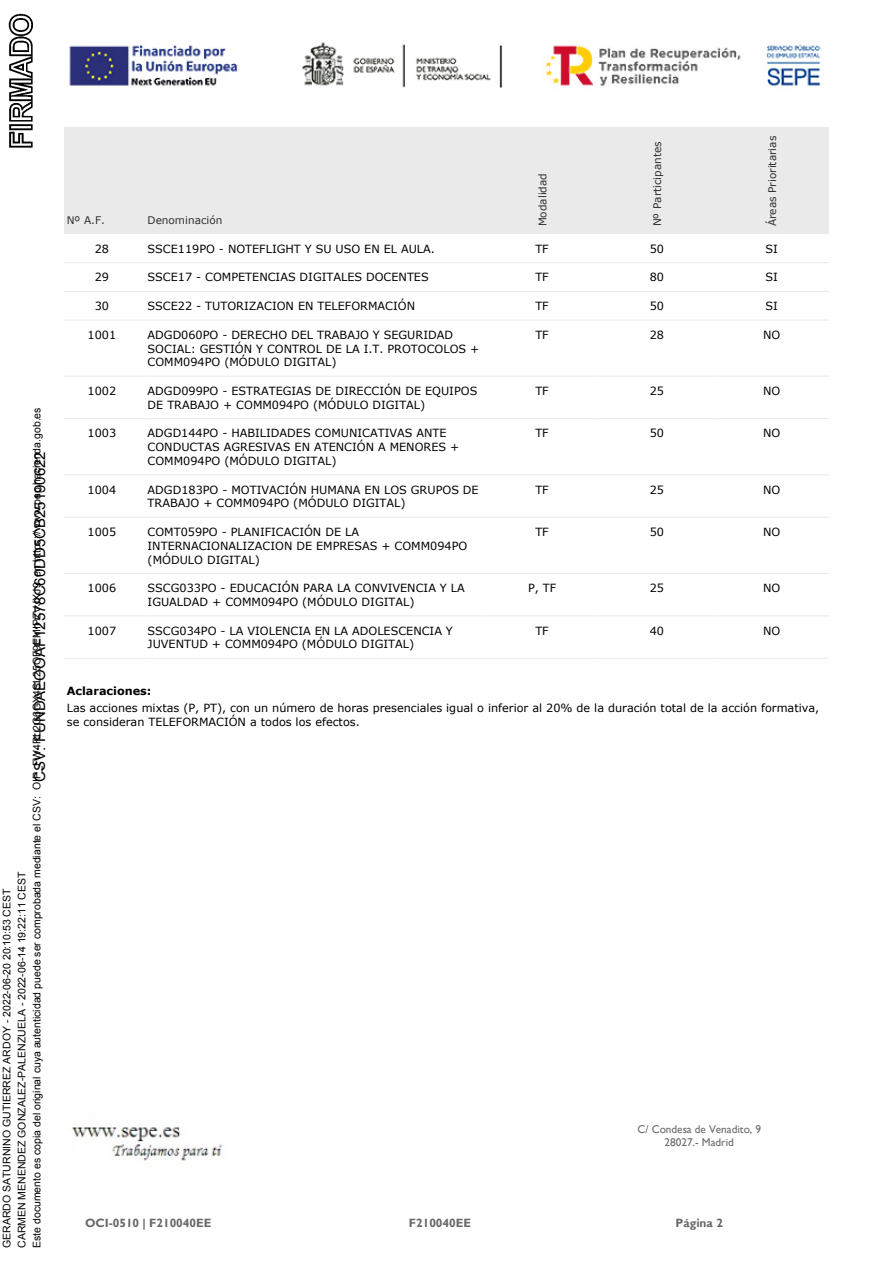
<style>
.page{position:relative;width:893px;height:1263px;background:#fff}
.page>*{position:absolute;margin:0;border:0;box-sizing:border-box;transform-origin:0 0}
.t1{font:15px "Arial";color:#000}
.t2{font:700 12px "Gill Sans";color:#696969}
.t3{font:11.25px/13.6px "Verdana";color:#000}
.t4{font:11.25px/13px "Gill Sans";color:#696969;text-align:center}
.t5{font:700 11.25px "Verdana";color:#000}
.t6{font:10.5px/15px "Arial";color:#000}
.t7{font:10.5px "Verdana";color:#2f2f2f}
</style>
<div class="page">
<img style="left:69px;top:42px;width:752px;height:46px">
<div style="left:64px;top:128px;width:81px;height:106px;background:#ebeaea"></div>
<div style="left:145px;top:128px;width:340px;height:106px;background:#ebeaea"></div>
<div style="left:485px;top:128px;width:115px;height:106px;background:#ebeaea"></div>
<div style="left:600px;top:128px;width:114px;height:106px;background:#ebeaea"></div>
<div style="left:714px;top:128px;width:115px;height:106px;background:#ebeaea"></div>
<hr style="left:64px;top:262px;width:81px;height:1px;background:#ebeaea">
<hr style="left:145px;top:262px;width:340px;height:1px;background:#ebeaea">
<hr style="left:485px;top:262px;width:115px;height:1px;background:#ebeaea">
<hr style="left:600px;top:262px;width:114px;height:1px;background:#ebeaea">
<hr style="left:714px;top:262px;width:115px;height:1px;background:#ebeaea">
<hr style="left:64px;top:291px;width:81px;height:1px;background:#ebeaea">
<hr style="left:145px;top:291px;width:340px;height:1px;background:#ebeaea">
<hr style="left:485px;top:291px;width:115px;height:1px;background:#ebeaea">
<hr style="left:600px;top:291px;width:114px;height:1px;background:#ebeaea">
<hr style="left:714px;top:291px;width:115px;height:1px;background:#ebeaea">
<hr style="left:64px;top:320px;width:81px;height:1px;background:#ebeaea">
<hr style="left:145px;top:320px;width:340px;height:1px;background:#ebeaea">
<hr style="left:485px;top:320px;width:115px;height:1px;background:#ebeaea">
<hr style="left:600px;top:320px;width:114px;height:1px;background:#ebeaea">
<hr style="left:714px;top:320px;width:115px;height:1px;background:#ebeaea">
<hr style="left:64px;top:376px;width:81px;height:1px;background:#ebeaea">
<hr style="left:145px;top:376px;width:340px;height:1px;background:#ebeaea">
<hr style="left:485px;top:376px;width:115px;height:1px;background:#ebeaea">
<hr style="left:600px;top:376px;width:114px;height:1px;background:#ebeaea">
<hr style="left:714px;top:376px;width:115px;height:1px;background:#ebeaea">
<hr style="left:64px;top:418px;width:81px;height:1px;background:#ebeaea">
<hr style="left:145px;top:418px;width:340px;height:1px;background:#ebeaea">
<hr style="left:485px;top:418px;width:115px;height:1px;background:#ebeaea">
<hr style="left:600px;top:418px;width:114px;height:1px;background:#ebeaea">
<hr style="left:714px;top:418px;width:115px;height:1px;background:#ebeaea">
<hr style="left:64px;top:474px;width:81px;height:1px;background:#ebeaea">
<hr style="left:145px;top:474px;width:340px;height:1px;background:#ebeaea">
<hr style="left:485px;top:474px;width:115px;height:1px;background:#ebeaea">
<hr style="left:600px;top:474px;width:114px;height:1px;background:#ebeaea">
<hr style="left:714px;top:474px;width:115px;height:1px;background:#ebeaea">
<hr style="left:64px;top:517px;width:81px;height:1px;background:#ebeaea">
<hr style="left:145px;top:517px;width:340px;height:1px;background:#ebeaea">
<hr style="left:485px;top:517px;width:115px;height:1px;background:#ebeaea">
<hr style="left:600px;top:517px;width:114px;height:1px;background:#ebeaea">
<hr style="left:714px;top:517px;width:115px;height:1px;background:#ebeaea">
<hr style="left:64px;top:573px;width:81px;height:1px;background:#ebeaea">
<hr style="left:145px;top:573px;width:340px;height:1px;background:#ebeaea">
<hr style="left:485px;top:573px;width:115px;height:1px;background:#ebeaea">
<hr style="left:600px;top:573px;width:114px;height:1px;background:#ebeaea">
<hr style="left:714px;top:573px;width:115px;height:1px;background:#ebeaea">
<hr style="left:64px;top:615px;width:81px;height:1px;background:#ebeaea">
<hr style="left:145px;top:615px;width:340px;height:1px;background:#ebeaea">
<hr style="left:485px;top:615px;width:115px;height:1px;background:#ebeaea">
<hr style="left:600px;top:615px;width:114px;height:1px;background:#ebeaea">
<hr style="left:714px;top:615px;width:115px;height:1px;background:#ebeaea">
<hr style="left:64px;top:658px;width:81px;height:1px;background:#ebeaea">
<hr style="left:145px;top:658px;width:340px;height:1px;background:#ebeaea">
<hr style="left:485px;top:658px;width:115px;height:1px;background:#ebeaea">
<hr style="left:600px;top:658px;width:114px;height:1px;background:#ebeaea">
<hr style="left:714px;top:658px;width:115px;height:1px;background:#ebeaea">
<img style="left:71px;top:1126px;width:151px;height:35px">
<img style="left:9px;top:13px;width:24px;height:135px">
<p class="t6" style="left:0;top:1248px;width:842px;rotate:-90deg">GERARDO SATURNINO GUTIERREZ ARDOY - 2022-06-20 20:10:53 CEST<br>CARMEN MENENDEZ GONZALEZ-PALENZUELA - 2022-06-14 19:22:11 CEST<br>Este documento es copia del original cuya autenticidad puede ser comprobada mediante el CSV: OIP_FW4RL2G6GX4SL25OF9EMIPZVJXJ9 en https://www.pap.hacienda.gob.es</p>
<h1 class="t1" style="left:31px;top:781px;width:332px;rotate:-90deg">CSV: FUNDAEOOAF12578C60DD5CB25190622</h1>
<p class="t7" style="left:67px;top:213px;width:40px">Nº A.F.</p>
<p class="t7" style="left:148px;top:213px;width:76px">Denominación</p>
<p class="t7" style="left:538px;top:226px;width:55px;rotate:-90deg">Modalidad</p>
<p class="t7" style="left:650px;top:226px;width:87px;rotate:-90deg">Nº Participantes</p>
<p class="t7" style="left:765px;top:226px;width:92px;rotate:-90deg">Áreas Prioritarias</p>
<p class="t3" style="left:95px;top:243px;width:16px">28</p>
<p class="t3" style="left:148px;top:243px;width:289px">SSCE119PO - NOTEFLIGHT Y SU USO EN EL AULA.</p>
<p class="t3" style="left:535px;top:243px;width:15px">TF</p>
<p class="t3" style="left:650px;top:243px;width:16px">50</p>
<p class="t3" style="left:765px;top:243px;width:14px">SI</p>
<p class="t3" style="left:95px;top:271px;width:16px">29</p>
<p class="t3" style="left:148px;top:271px;width:283px">SSCE17 - COMPETENCIAS DIGITALES DOCENTES</p>
<p class="t3" style="left:535px;top:271px;width:15px">TF</p>
<p class="t3" style="left:650px;top:271px;width:16px">80</p>
<p class="t3" style="left:765px;top:271px;width:14px">SI</p>
<p class="t3" style="left:95px;top:300px;width:16px">30</p>
<p class="t3" style="left:148px;top:299px;width:269px">SSCE22 - TUTORIZACION EN TELEFORMACIÓN</p>
<p class="t3" style="left:535px;top:300px;width:15px">TF</p>
<p class="t3" style="left:650px;top:300px;width:16px">50</p>
<p class="t3" style="left:765px;top:300px;width:14px">SI</p>
<p class="t3" style="left:88px;top:329px;width:30px">1001</p>
<p class="t3" style="left:148px;top:329px;width:333px">ADGD060PO - DERECHO DEL TRABAJO Y SEGURIDAD<br>SOCIAL: GESTIÓN Y CONTROL DE LA I.T. PROTOCOLOS +<br>COMM094PO (MÓDULO DIGITAL)</p>
<p class="t3" style="left:535px;top:329px;width:15px">TF</p>
<p class="t3" style="left:650px;top:329px;width:16px">28</p>
<p class="t3" style="left:763px;top:329px;width:19px">NO</p>
<p class="t3" style="left:88px;top:385px;width:30px">1002</p>
<p class="t3" style="left:148px;top:384px;width:331px">ADGD099PO - ESTRATEGIAS DE DIRECCIÓN DE EQUIPOS<br>DE TRABAJO + COMM094PO (MÓDULO DIGITAL)</p>
<p class="t3" style="left:535px;top:385px;width:15px">TF</p>
<p class="t3" style="left:650px;top:385px;width:16px">25</p>
<p class="t3" style="left:763px;top:385px;width:19px">NO</p>
<p class="t3" style="left:88px;top:427px;width:30px">1003</p>
<p class="t3" style="left:148px;top:427px;width:313px">ADGD144PO - HABILIDADES COMUNICATIVAS ANTE<br>CONDUCTAS AGRESIVAS EN ATENCIÓN A MENORES +<br>COMM094PO (MÓDULO DIGITAL)</p>
<p class="t3" style="left:535px;top:427px;width:15px">TF</p>
<p class="t3" style="left:650px;top:427px;width:16px">50</p>
<p class="t3" style="left:763px;top:427px;width:19px">NO</p>
<p class="t3" style="left:88px;top:484px;width:30px">1004</p>
<p class="t3" style="left:148px;top:483px;width:333px">ADGD183PO - MOTIVACIÓN HUMANA EN LOS GRUPOS DE<br>TRABAJO + COMM094PO (MÓDULO DIGITAL)</p>
<p class="t3" style="left:535px;top:484px;width:15px">TF</p>
<p class="t3" style="left:650px;top:484px;width:16px">25</p>
<p class="t3" style="left:763px;top:484px;width:19px">NO</p>
<p class="t3" style="left:88px;top:526px;width:30px">1005</p>
<p class="t3" style="left:148px;top:525px;width:321px">COMT059PO - PLANIFICACIÓN DE LA<br>INTERNACIONALIZACION DE EMPRESAS + COMM094PO (MÓDULO DIGITAL)</p>
<p class="t3" style="left:535px;top:526px;width:15px">TF</p>
<p class="t3" style="left:650px;top:526px;width:16px">50</p>
<p class="t3" style="left:763px;top:526px;width:19px">NO</p>
<p class="t3" style="left:88px;top:582px;width:30px">1006</p>
<p class="t3" style="left:148px;top:581px;width:319px">SSCG033PO - EDUCACIÓN PARA LA CONVIVENCIA Y LA<br>IGUALDAD + COMM094PO (MÓDULO DIGITAL)</p>
<p class="t3" style="left:528px;top:582px;width:30px">P, TF</p>
<p class="t3" style="left:650px;top:582px;width:16px">25</p>
<p class="t3" style="left:763px;top:582px;width:19px">NO</p>
<p class="t3" style="left:88px;top:625px;width:30px">1007</p>
<p class="t3" style="left:148px;top:625px;width:307px">SSCG034PO - LA VIOLENCIA EN LA ADOLESCENCIA Y<br>JUVENTUD + COMM094PO (MÓDULO DIGITAL)</p>
<p class="t3" style="left:535px;top:625px;width:15px">TF</p>
<p class="t3" style="left:650px;top:625px;width:16px">40</p>
<p class="t3" style="left:763px;top:625px;width:19px">NO</p>
<p class="t5" style="left:67px;top:686px;width:86px">Aclaraciones:</p>
<p class="t3" style="left:67px;top:701px;width:754px">Las acciones mixtas (P, PT), con un número de horas presenciales igual o inferior al 20% de la duración total de la acción formativa, se consideran TELEFORMACIÓN a todos los efectos.</p>
<p class="t2" style="left:85px;top:1218px;width:128px">OCI-0510 | F210040EE</p>
<p class="t2" style="left:409px;top:1218px;width:64px">F210040EE</p>
<p class="t4" style="left:637px;top:1124px;width:125px">C/ Condesa de Venadito, 9<br>28027.- Madrid</p>
<p class="t2" style="left:676px;top:1216px;width:49px">Página 2</p>
</div>
